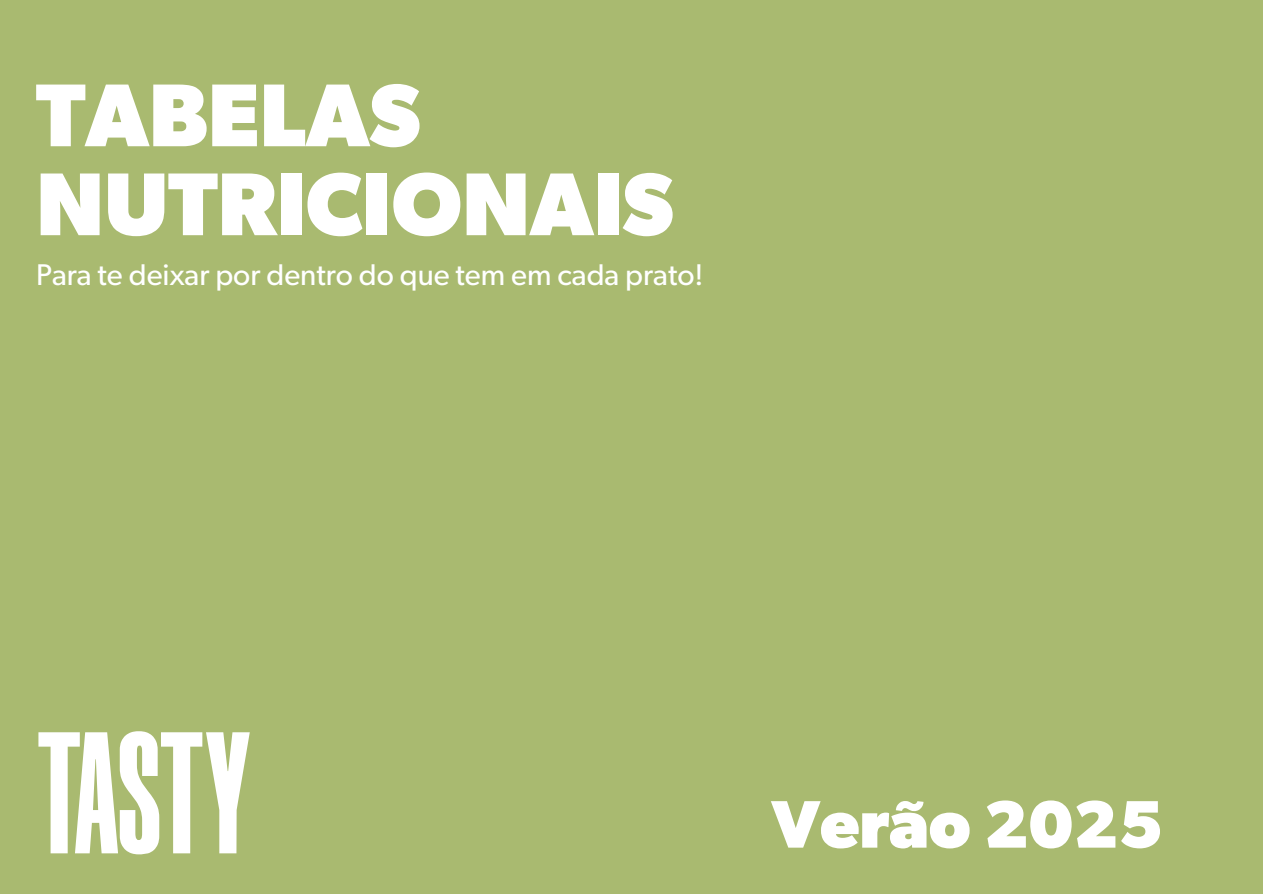
<style>
.page{position:relative;width:1263px;height:894px;background:#fff}
.page>*{position:absolute;margin:0;border:0;box-sizing:border-box;transform-origin:0 0}
.t1{font:700 89.4px/88.8px "Gibson";color:#fff}
.t2{font:700 67.35px "Gibson";color:#fff}
.t3{font:30px "Gibson";color:#fff}
</style>
<div class="page">
<div style="left:0;top:0;width:1263px;height:893px;background:#a9ba70"></div>
<svg style="left:38px;top:731px;width:212px;height:123px"></svg>
<p class="t1" style="left:36px;top:75px;width:639px">TABELAS<br>NUTRICIONAIS</p>
<h1 class="t3" style="left:36px;top:261px;width:669px">Para te deixar por dentro do que tem em cada prato!</h1>
<p class="t2" style="left:771px;top:793px;width:393px">Verão 2025</p>
</div>
